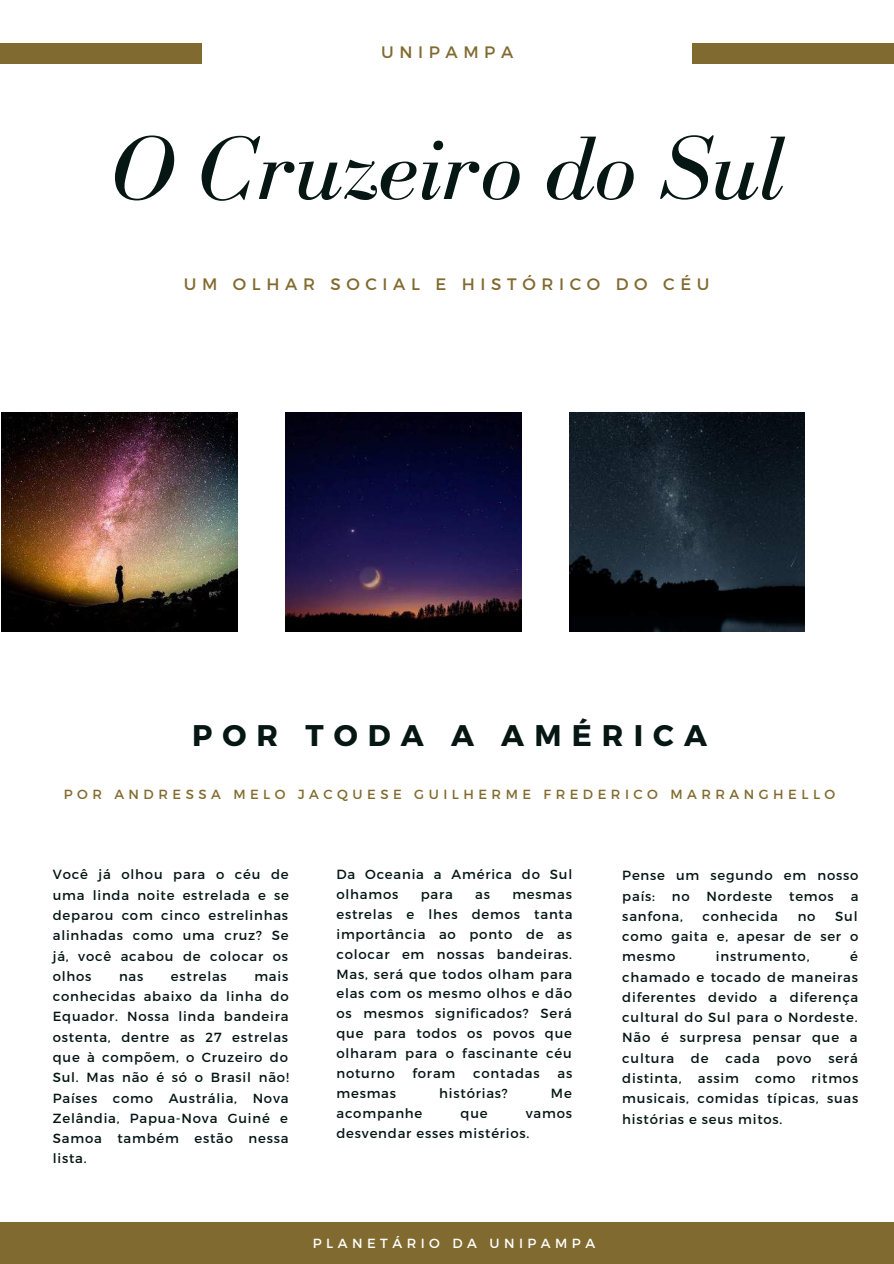
<style>
.page{position:relative;width:894px;height:1264px;background:#fff}
.page>*{position:absolute;margin:0;border:0;box-sizing:border-box;transform-origin:0 0}
.t1{font:italic 92.7px "Bodoni FLF";color:#051613}
.t2{font:700 29.85px "Montserrat";letter-spacing:.34em;color:#051613}
.t3{font:16.5px "Montserrat";letter-spacing:.34em;color:#816a2f}
.t4{font:13.2px/20.2px "Montserrat";letter-spacing:.06em;color:#051613;text-align:justify}
.t5{font:13.2px "Montserrat";letter-spacing:.34em;color:#816a2f}
.t6{font:13.2px "Montserrat";letter-spacing:.34em;color:#fff}
</style>
<div class="page">
<div style="left:0;top:43px;width:201px;height:21px;background:#816a2f"></div>
<div style="left:692px;top:43px;width:201px;height:21px;background:#816a2f"></div>
<img style="left:1px;top:412px;width:237px;height:219px">
<img style="left:285px;top:412px;width:236px;height:219px">
<img style="left:569px;top:412px;width:235px;height:219px">
<div style="left:0;top:1221px;width:893px;height:42px;background:#816a2f"></div>
<p class="t3" style="left:381px;top:42px;width:134px">UNIPAMPA</p>
<h1 class="t1" style="left:111px;top:118px;width:674px">O Cruzeiro do Sul</h1>
<p class="t3" style="left:184px;top:273px;width:527px">UM OLHAR SOCIAL E HISTÓRICO DO CÉU</p>
<h2 class="t2" style="left:192px;top:716px;width:516px">POR TODA A AMÉRICA</h2>
<p class="t5" style="left:64px;top:785px;width:773px">POR ANDRESSA MELO JACQUESE GUILHERME FREDERICO MARRANGHELLO</p>
<p class="t4" style="left:53px;top:864px;width:237px">Você já olhou para o céu de uma linda noite estrelada e se deparou com cinco estrelinhas alinhadas como uma cruz? Se já, você acabou de colocar os olhos</p>
<p class="t4" style="left:53px;top:965px;width:237px;text-indent:201px">mais conhecidas abaixo da linha do Equador. Nossa linda bandeira ostenta, dentre as 27 estrelas que à compõem, o Cruzeiro do Sul. Mas não é só o Brasil não!<br>Países como Austrália, Nova Zelândia, Papua-Nova Guiné e Samoa também estão nessa lista.</p>
<p class="t4" style="left:119px;top:965px;width:26px">nas</p>
<p class="t4" style="left:171px;top:965px;width:57px">estrelas</p>
<p class="t4" style="left:336px;top:863px;width:237px;line-height:19.8px">Da Oceania a América do Sul olhamos</p>
<p class="t4" style="left:336px;top:883px;width:237px;line-height:19.8px;text-indent:176px">mesmas estrelas e lhes demos tanta importância ao ponto de as colocar em nossas bandeiras.<br>Mas, será que todos olham para elas com os mesmo olhos e dão os mesmos significados? Será que para todos os povos que olharam para o fascinante céu noturno</p>
<p class="t4" style="left:420px;top:883px;width:34px">para</p>
<p class="t4" style="left:475px;top:883px;width:16px">as</p>
<p class="t4" style="left:412px;top:1062px;width:44px">foram</p>
<p class="t4" style="left:473px;top:1062px;width:68px">contadas</p>
<p class="t4" style="left:557px;top:1062px;width:16px">as</p>
<p class="t4" style="left:336px;top:1082px;width:61px">mesmas</p>
<p class="t4" style="left:439px;top:1082px;width:70px">histórias?</p>
<p class="t4" style="left:550px;top:1082px;width:22px">Me</p>
<p class="t4" style="left:336px;top:1102px;width:87px">acompanhe</p>
<p class="t4" style="left:460px;top:1102px;width:29px">que</p>
<p class="t4" style="left:336px;top:1102px;width:237px;line-height:19.8px;text-indent:189px">vamos desvendar esses mistérios.</p>
<p class="t4" style="left:622px;top:864px;width:237px">Pense um segundo em nosso país:</p>
<p class="t4" style="left:671px;top:885px;width:19px">no</p>
<p class="t4" style="left:706px;top:885px;width:67px">Nordeste</p>
<p class="t4" style="left:789px;top:885px;width:46px">temos</p>
<p class="t4" style="left:850px;top:885px;width:9px">a</p>
<p class="t4" style="left:622px;top:905px;width:62px">sanfona,</p>
<p class="t4" style="left:702px;top:905px;width:77px">conhecida</p>
<p class="t4" style="left:797px;top:905px;width:19px">no</p>
<p class="t4" style="left:622px;top:905px;width:237px;text-indent:213px">Sul como gaita e, apesar de ser o mesmo</p>
<p class="t4" style="left:622px;top:945px;width:237px;text-indent:228px">é chamado e tocado de maneiras diferentes devido a diferença cultural do Sul para o Nordeste.<br>Não é surpresa pensar que a cultura</p>
<p class="t4" style="left:715px;top:945px;width:95px">instrumento,</p>
<p class="t4" style="left:622px;top:1047px;width:237px;text-indent:206px">será distinta, assim como ritmos musicais, comidas típicas, suas histórias e seus mitos.</p>
<p class="t4" style="left:690px;top:1047px;width:19px">de</p>
<p class="t4" style="left:725px;top:1047px;width:36px">cada</p>
<p class="t4" style="left:776px;top:1047px;width:36px">povo</p>
<p class="t6" style="left:312px;top:1234px;width:284px">PLANETÁRIO DA UNIPAMPA</p>
</div>
